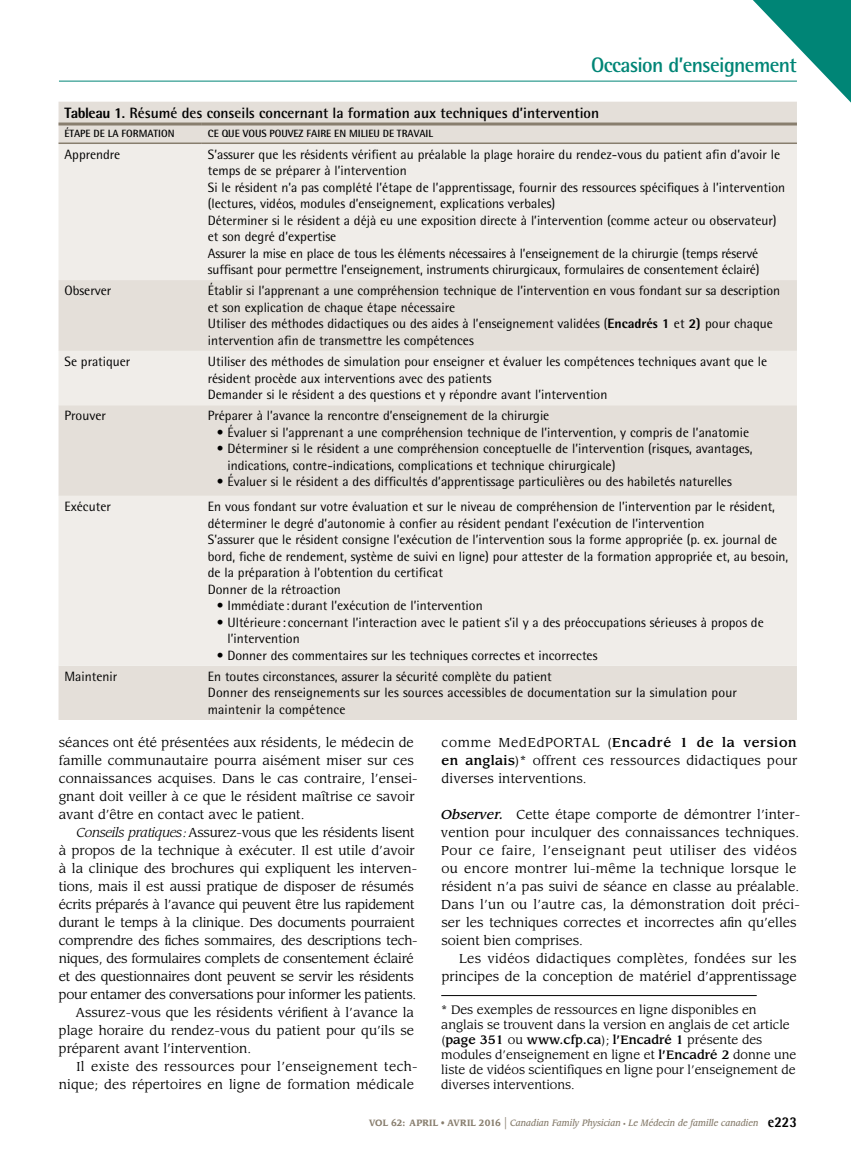
<style>
.page{position:relative;width:851px;height:1161px;background:#fff}
.page>*{position:absolute;margin:0;border:0;box-sizing:border-box;transform-origin:0 0}
.t1{font:700 21px "Rotis Semi Sans Std";letter-spacing:-.03em;color:#008576}
.t2{font:700 15px "Rotis Semi Sans Std";color:#000}
.t3{font:13.5px/16.5px "Rotis Semi Sans Std";color:#000}
.t4{font:12.75px/18px "Leawood Std";color:#000}
.t5{font:12.75px "Leawood Std";letter-spacing:-.02em;color:#000}
.t6{font:12.75px "Leawood Std";letter-spacing:.025em;color:#000}
.t7{font:12px/15px "Leawood Std";color:#000}
.t8{font:700 10.5px "Rotis Semi Sans Std";color:#000}
.t9{font:italic 500 9px "Leawood Std";color:#887e6e;scale:.9 1}
.s1{font-weight:800}
.s2{font-style:italic}
.s3{font-weight:500}
.s4{font-weight:500;font-style:italic}
.s5{font-weight:700;font-style:normal}
.s6{font-weight:400;font-style:normal}
.s7{font-weight:400;font-style:normal;font-size:15px}
.s8{font-style:normal;font-size:6px}
.s9{font-family:"Rotis Semi Sans Std";font-weight:800;font-style:normal;font-size:15px;color:#000}
</style>
<div class="page">
<hr style="left:59px;top:81px;width:737px;height:1px;background:#008576">
<svg style="left:733px;top:0;width:117px;height:134px"></svg>
<div style="left:58px;top:102px;width:738px;height:618px;background:#e4dfd9"></div>
<svg style="left:58px;top:144px;width:738px;height:522px;background:#ece8e4"></svg>
<hr style="left:58px;top:123px;width:144px;height:3px;background:#887e6e">
<hr style="left:202px;top:123px;width:594px;height:3px;background:#887e6e">
<hr style="left:58px;top:143px;width:144px;height:1px;background:#887e6e">
<hr style="left:202px;top:143px;width:594px;height:1px;background:#887e6e">
<hr style="left:441px;top:995px;width:315px;height:1px;background:#000">
<h1 class="t1" style="left:591px;top:52px;width:207px">Occasion d’enseignement</h1>
<p class="t2" style="left:64px;top:104px;width:536px"><span class="s1">Tableau 1</span>. Résumé des conseils concernant la formation aux techniques d’intervention</p>
<p class="t8" style="left:64px;top:127px;width:16px">étape</p>
<p class="t8" style="left:94px;top:127px;width:47px">de la forma</p>
<p class="t8" style="left:153px;top:127px;width:23px">tion</p>
<p class="t8" style="left:208px;top:127px;width:225px">ce que vous pouvez faire en m ilieu de travail</p>
<p class="t3" style="left:64px;top:146px;width:57px">Apprendre</p>
<p class="t3" style="left:208px;top:146px;width:578px">S’assurer que les résidents vérifient au préalable la plage horaire du rendez-vous du patient afin d’avoir le temps de se préparer à l’intervention<br>Si le résident n’a pas complété l’étape de l’apprentissage, fournir des ressources spécifiques à l’intervention (lectures, vidéos, modules d’enseignement, explications verbales)<br>Déterminer si le résident a déjà eu une exposition directe à l’intervention (comme acteur ou observateur) et son degré d’expertise<br>Assurer la mise en place de tous les éléments nécessaires à l’enseignement de la chirurgie (temps réservé suffisant pour permettre l’enseignement, instruments chirurgicaux, formulaires de consentement éclairé)</p>
<p class="t3" style="left:64px;top:282px;width:48px">Observer</p>
<p class="t3" style="left:208px;top:282px;width:573px">Établir si l’apprenant a une compréhension technique de l’intervention en vous fondant sur sa description et son explication de chaque étape nécessaire<br>Utiliser des méthodes didactiques ou des aides à l’enseignement validées (<span class="s1">Encadrés 1</span> et <span class="s1">2)</span> pour chaque intervention afin de transmettre les compétences</p>
<p class="t3" style="left:65px;top:353px;width:67px">Se pratiquer</p>
<p class="t3" style="left:208px;top:353px;width:560px">Utiliser des méthodes de simulation pour enseigner et évaluer les compétences techniques avant que le résident procède aux interventions avec des patients<br>Demander si le résident a des questions et y répondre avant l’intervention</p>
<p class="t3" style="left:65px;top:408px;width:43px">Prouver</p>
<p class="t3" style="left:208px;top:408px;width:343px">Préparer à l’avance la rencontre d’enseignement de la chirurgie</p>
<p class="t3" style="left:217px;top:424px;width:533px">• Évaluer si l’apprenant a une compréhension technique de l’intervention, y compris de l’anatomie</p>
<p class="t3" style="left:227px;top:441px;width:526px;text-indent:-11px">• Déterminer si le résident a une compréhension conceptuelle de l’intervention (risques, avantages, indications, contre-indications, complications et technique chirurgicale)</p>
<p class="t3" style="left:217px;top:474px;width:516px">• Évaluer si le résident a des difficultés d’apprentissage particulières ou des habiletés naturelles</p>
<p class="t3" style="left:65px;top:498px;width:48px">Exécuter</p>
<p class="t3" style="left:208px;top:498px;width:582px">En vous fondant sur votre évaluation et sur le niveau de compréhension de l’intervention par le résident, déterminer le degré d’autonomie à confier au résident pendant l’exécution de l’intervention<br>S’assurer que le résident consigne l’exécution de l’intervention sous la forme appropriée (p. ex. journal de bord, fiche de rendement, système de suivi en ligne) pour attester de la formation appropriée et, au besoin, de la préparation à l’obtention du certificat<br>Donner de la rétroaction</p>
<p class="t3" style="left:217px;top:597px;width:267px">• Immédiate :durant l’exécution de l’intervention</p>
<p class="t3" style="left:227px;top:614px;width:537px;text-indent:-11px">• Ultérieure : concernant l’interaction avec le patient s’il y a des préoccupations sérieuses à propos de l’intervention</p>
<p class="t3" style="left:217px;top:647px;width:382px">• Donner des commentaires sur les techniques correctes et incorrectes</p>
<p class="t3" style="left:65px;top:668px;width:54px">Maintenir</p>
<p class="t3" style="left:208px;top:668px;width:530px">En toutes circonstances, assurer la sécurité complète du patient<br>Donner des renseignements sur les sources accessibles de documentation sur la simulation pour maintenir la compétence</p>
<p class="t4" style="left:59px;top:734px;width:360px">séances ont été présentées aux résidents, le médecin de famille communautaire pourra aisément miser sur ces connaissances acquises. Dans le cas contraire, l’ensei&shy;gnant doit veiller à ce que le résident maîtrise ce savoir avant d’être en contact avec le patient.</p>
<p class="t5" style="left:76px;top:825px;width:339px"><span class="s2">Conseils pratiques:</span>Assurez-vous que les résidents lisent</p>
<p class="t4" style="left:59px;top:842px;width:357px">à propos de la technique à exécuter. Il est utile d’avoir</p>
<p class="t4" style="left:59px;top:860px;width:360px">à la clinique des brochures qui expliquent les interven-</p>
<p class="t4" style="left:59px;top:878px;width:356px">tions, mais il est aussi pratique de disposer de résumés</p>
<p class="t5" style="left:59px;top:897px;width:357px">écrits préparés à l’avance qui peuvent être lus rapidement</p>
<p class="t4" style="left:59px;top:914px;width:357px">durant le temps à la clinique. Des documents pourraient</p>
<p class="t4" style="left:59px;top:932px;width:360px">comprendre des fiches sommaires, des descriptions tech-</p>
<p class="t5" style="left:59px;top:951px;width:357px">niques, des formulaires complets de consentement éclairé</p>
<p class="t5" style="left:59px;top:969px;width:356px">et des questionnaires dont peuvent se servir les résidents</p>
<p class="t5" style="left:59px;top:987px;width:359px">pour entamer des conversations pour informer les patients.</p>
<p class="t4" style="left:75px;top:1004px;width:340px">Assurez-vous que les résidents vérifient à l’avance la</p>
<p class="t4" style="left:59px;top:1022px;width:357px">plage horaire du rendez-vous du patient pour qu’ils se</p>
<p class="t4" style="left:59px;top:1040px;width:194px">préparent avant l’intervention.</p>
<p class="t6" style="left:77px;top:1059px;width:342px">Il existe des ressources pour l’enseignement tech-</p>
<p class="t4" style="left:59px;top:1076px;width:357px">nique; des répertoires en ligne de formation médicale</p>
<p class="t4" style="left:441px;top:734px;width:357px;text-align:justify">comme MedEdPORTAL (<span class="s3">Encadré 1 de la version en anglais</span>)* offrent ces ressources didactiques pour diverses interventions.</p>
<p class="t4" style="left:441px;top:806px;width:361px"><span class="s4">Observer.</span> Cette étape comporte de démontrer l’inter&shy;vention pour inculquer des connaissances techniques.<br>Pour ce faire, l’enseignant peut utiliser des vidéos ou encore montrer lui-même la technique lorsque le résident n’a pas suivi de séance en classe au préalable.<br>Dans l’un ou l’autre cas, la démonstration doit préci&shy;ser les techniques correctes et incorrectes afin qu’elles soient bien comprises.</p>
<p class="t4" style="left:441px;top:950px;width:356px;text-align:right">Les vidéos didactiques complètes, fondées sur les principes de la conception de matériel d’apprentissage</p>
<p class="t7" style="left:441px;top:1002px;width:356px">* Des exemples de ressources en ligne disponibles en anglais se trouvent dans la version en anglais de cet article (<span class="s3">page 351</span> ou <span class="s3">www.cfp.ca</span>); <span class="s3">l’Encadré 1</span> présente des modules d’enseignement en ligne et <span class="s3">l’Encadré 2</span> donne une liste de vidéos scientifiques en ligne pour l’enseignement de diverses interventions.</p>
<p class="t9" style="left:369px;top:1118px;width:477px"><span class="s5">VOL 62: APRIL</span> <span class="s6">•</span> <span class="s5">AVRIL 2016</span> <span class="s7">|</span> Canadian Family Physician <span class="s8">•</span> Le Médecin de famille canadien <span class="s9">e223</span></p>
</div>
